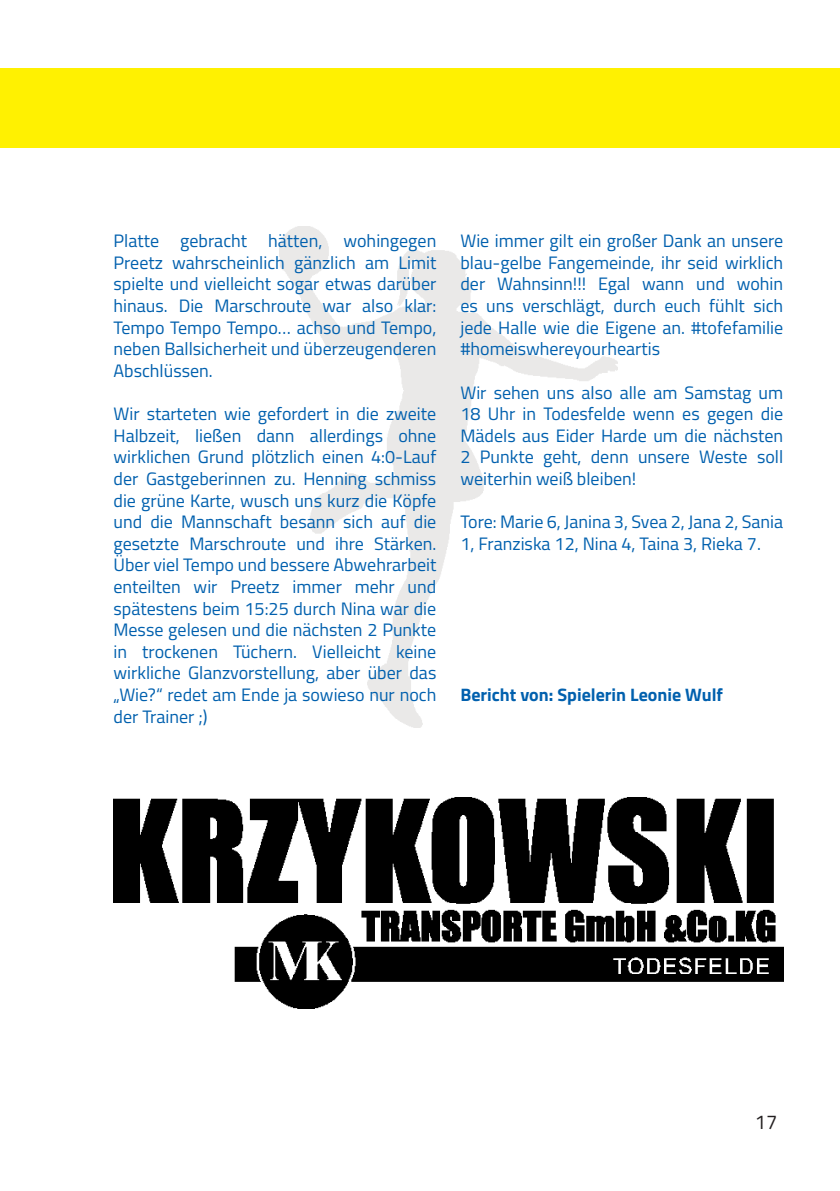
<style>
.page{position:relative;width:840px;height:1191px;background:#fff}
.page>*{position:absolute;margin:0;border:0;box-sizing:border-box;transform-origin:0 0}
.t1{font:20px "Titillium Web";color:#231f20}
.t2{font:18px/21.6px "Titillium Web";color:#0160ae;text-align:justify}
.t3{font:700 18px "Titillium Web";color:#0160ae}
</style>
<div class="page">
<div style="left:0;top:68px;width:839px;height:80px;background:#fff101"></div>
<img style="left:279px;top:227px;width:338px;height:501px">
<img style="left:113px;top:797px;width:669px;height:211px">
<p class="t2" style="left:113px;top:229px;width:324px">Platte gebracht hätten, wohingegen Preetz wahrscheinlich gänzlich am Limit spielte und vielleicht sogar etwas darüber hinaus. Die Marschroute war also klar:<br>Tempo Tempo Tempo… achso und Tempo, neben Ballsicherheit und überzeugenderen Abschlüssen.</p>
<p class="t2" style="left:113px;top:402px;width:324px">Wir starteten wie gefordert in die zweite Halbzeit, ließen dann allerdings ohne wirklichen Grund plötzlich einen 4:0-Lauf der Gastgeberinnen zu. Henning schmiss die grüne Karte, wusch uns kurz die Köpfe und die Mannschaft besann sich auf die gesetzte Marschroute und ihre Stärken.<br>Über viel Tempo und bessere Abwehrarbeit enteilten wir Preetz immer mehr und spätestens beim 15:25 durch Nina war die Messe gelesen und die nächsten 2 Punkte in trockenen Tüchern. Vielleicht keine wirkliche Glanzvorstellung, aber über das „Wie?“ redet am Ende ja sowieso nur noch der Trainer ;)</p>
<p class="t2" style="left:460px;top:229px;width:324px">Wie immer gilt ein großer Dank an unsere blau-gelbe Fangemeinde, ihr seid wirklich der Wahnsinn!!! Egal wann und wohin es uns verschlägt, durch euch fühlt sich jede Halle wie die Eigene an. #tofefamilie #homeiswhereyourheartis</p>
<p class="t2" style="left:460px;top:380px;width:324px">Wir sehen uns also alle am Samstag um 18 Uhr in Todesfelde wenn es gegen die Mädels aus Eider Harde um die nächsten 2 Punkte geht, denn unsere Weste soll weiterhin weiß bleiben!</p>
<p class="t2" style="left:460px;top:510px;width:324px">Tore: Marie 6, Janina 3, Svea 2, Jana 2, Sania<br>1, Franziska 12, Nina 4, Taina 3, Rieka 7.</p>
<p class="t3" style="left:460px;top:681px;width:264px">Bericht von: Spielerin Leonie Wulf</p>
<p class="t1" style="left:754px;top:1107px;width:24px">17</p>
</div>
